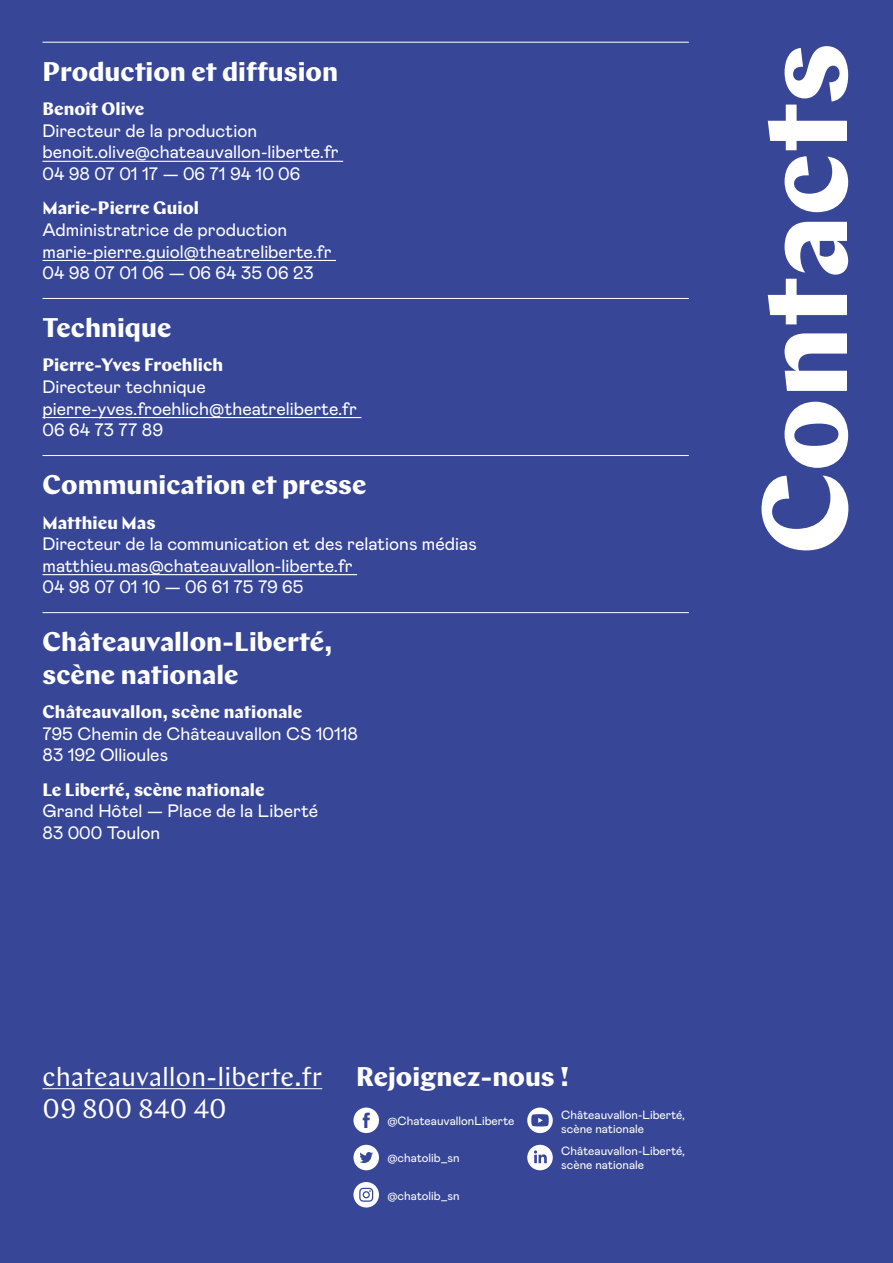
<style>
.page{position:relative;width:893px;height:1263px;background:#374696}
.page>*{position:absolute;margin:0;border:0;box-sizing:border-box;transform-origin:0 0}
.t1{font:700 120px "Chap";color:#fff}
.t2{font:700 27px/32.4px "Chap";color:#fff}
.t3{font:27px "Chap";color:#fff}
.t4{font:18px/21.6px "Mabry Pro";color:#fff}
.t5{font:700 18px "Chap";color:#fff}
.t6{font:12px/14.4px "Mabry Pro";color:#fff}
</style>
<div class="page">
<hr style="left:43px;top:42px;width:646px;height:1px;background:#fff">
<hr style="left:43px;top:161px;width:300px;height:1px;background:#fff">
<hr style="left:43px;top:260px;width:293px;height:1px;background:#fff">
<hr style="left:43px;top:298px;width:646px;height:1px;background:#fff">
<hr style="left:43px;top:417px;width:318px;height:1px;background:#fff">
<hr style="left:43px;top:455px;width:646px;height:1px;background:#fff">
<hr style="left:43px;top:574px;width:314px;height:1px;background:#fff">
<hr style="left:43px;top:612px;width:646px;height:1px;background:#fff">
<hr style="left:43px;top:1088px;width:279px;height:1px;background:#fff">
<svg style="left:353px;top:1182px;width:26px;height:25px"></svg>
<svg style="left:353px;top:1145px;width:26px;height:25px"></svg>
<svg style="left:353px;top:1107px;width:26px;height:26px"></svg>
<svg style="left:527px;top:1145px;width:26px;height:25px"></svg>
<svg style="left:527px;top:1107px;width:26px;height:26px"></svg>
<h2 class="t2" style="left:43px;top:55px;width:297px">Production et diffusion</h2>
<p class="t5" style="left:43px;top:97px;width:103px">Benoît Olive</p>
<p class="t4" style="left:43px;top:119px;width:298px">Directeur de la production benoit.olive@chateauvallon-liberte.fr<br>04 98 07 01 17 — 06 71 94 10 06</p>
<p class="t5" style="left:43px;top:196px;width:158px">Marie-Pierre Guiol</p>
<p class="t4" style="left:43px;top:218px;width:291px">Administratrice de production marie-pierre.guiol@theatreliberte.fr<br>04 98 07 01 06 — 06 64 35 06 23</p>
<h2 class="t2" style="left:43px;top:311px;width:130px">Technique</h2>
<p class="t5" style="left:43px;top:353px;width:182px">Pierre-Yves Froehlich</p>
<p class="t4" style="left:43px;top:375px;width:316px">Directeur technique pierre-yves.froehlich@theatreliberte.fr<br>06 64 73 77 89</p>
<h2 class="t2" style="left:43px;top:468px;width:325px">Communication et presse</h2>
<p class="t5" style="left:43px;top:511px;width:115px">Matthieu Mas</p>
<p class="t4" style="left:43px;top:532px;width:436px">Directeur de la communication et des relations médias matthieu.mas@chateauvallon-liberte.fr<br>04 98 07 01 10 — 06 61 75 79 65</p>
<h2 class="t2" style="left:43px;top:626px;width:292px">Châteauvallon-Liberté, scène nationale</h2>
<p class="t5" style="left:43px;top:700px;width:261px">Châteauvallon, scène nationale</p>
<p class="t4" style="left:43px;top:722px;width:317px">795 Chemin de Châteauvallon CS 10118<br>83 192 Ollioules</p>
<p class="t5" style="left:43px;top:778px;width:224px">Le Liberté, scène nationale</p>
<p class="t4" style="left:43px;top:799px;width:277px">Grand Hôtel — Place de la Liberté<br>83 000 Toulon</p>
<h1 class="t1" style="left:727px;top:555px;width:514px;rotate:-90deg">Contacts</h1>
<h2 class="t3" style="left:43px;top:1060px;width:281px">chateauvallon-liberte.fr</h2>
<h2 class="t2" style="left:356px;top:1060px;width:215px">Rejoignez-nous !</h2>
<h2 class="t3" style="left:43px;top:1092px;width:186px">09 800 840 40</h2>
<p class="t6" style="left:387px;top:1113px;width:128px">@ChateauvallonLiberte</p>
<p class="t6" style="left:561px;top:1107px;width:125px">Châteauvallon-Liberté, scène nationale</p>
<p class="t6" style="left:387px;top:1150px;width:74px">@chatolib_sn</p>
<p class="t6" style="left:387px;top:1187px;width:74px">@chatolib_sn</p>
<p class="t6" style="left:561px;top:1143px;width:125px">Châteauvallon-Liberté, scène nationale</p>
</div>
